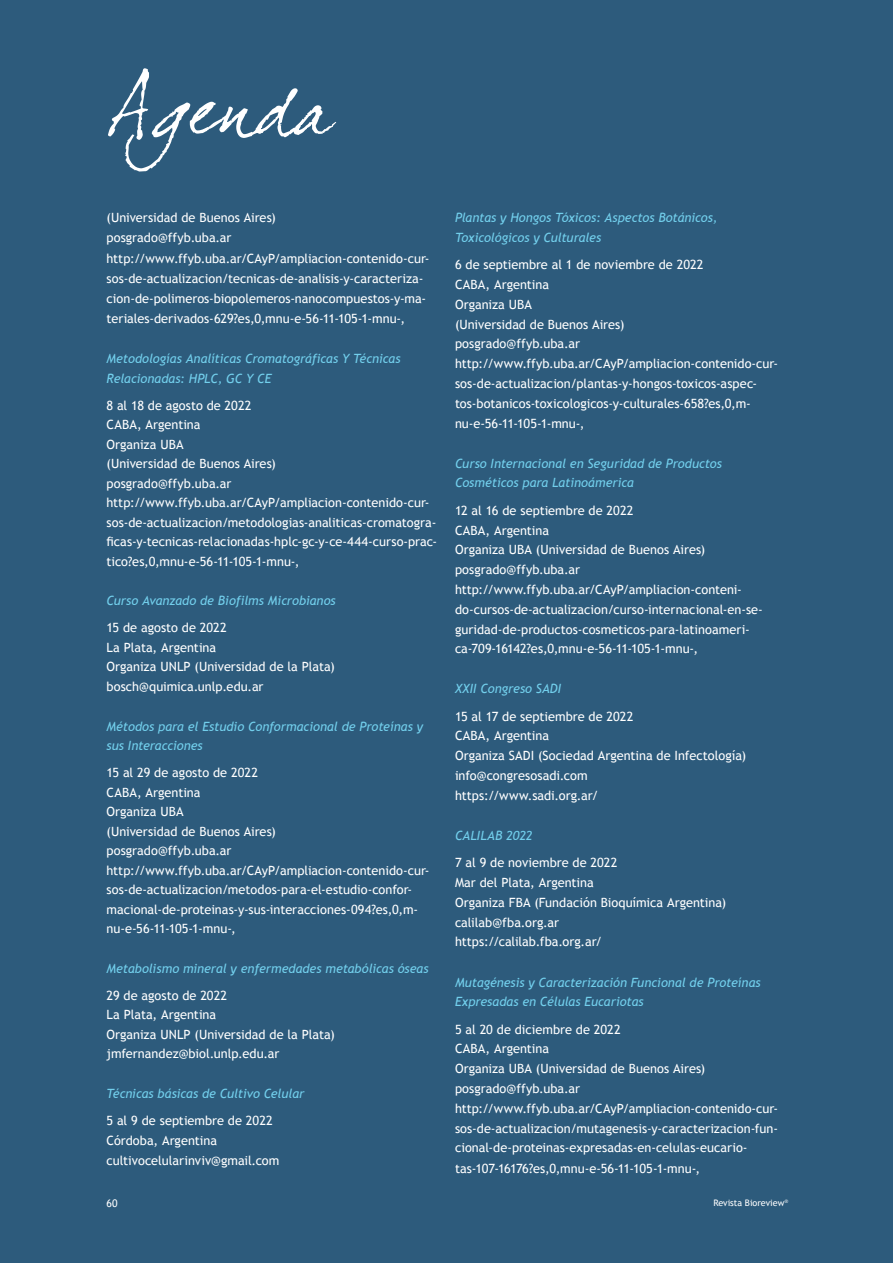
<style>
.page{position:relative;width:893px;height:1263px;background:#2d5b7c}
.page>*{position:absolute;margin:0;border:0;box-sizing:border-box;transform-origin:0 0}
.TEXTO_AGENDA{font:12.75px/19.5px "Trebuchet MS";color:#fff}
.TITULO_AGENDA_-_2{font:italic 12.75px/19.8px "Trebuchet MS";letter-spacing:-.005em;color:#72cfec}
.t1{font:10.5px "Trebuchet MS";color:#fff}
.t2{font:9px "Trebuchet MS";color:#fff}
</style>
<div class="page">
<svg style="left:109px;top:68px;width:227px;height:103px"></svg>
<p class="TEXTO_AGENDA" style="left:106px;top:208px;width:171px">(Universidad de Buenos Aires)</p>
<p class="TEXTO_AGENDA" style="left:106px;top:228px;width:127px">posgrado@ffyb.uba.ar</p>
<p class="TEXTO_AGENDA" style="left:106px;top:248px;width:325px;line-height:20.2px">http://www.ffyb.uba.ar/CAyP/ampliacion-contenido-cur&shy;sos-de-actualizacion/tecnicas-de-analisis-y-caracteriza&shy;cion-de-polimeros-biopolemeros-nanocompuestos-y-ma&shy;teriales-derivados-629?es,0,mnu-e-56-11-105-1-mnu-,</p>
<p class="TITULO_AGENDA_-_2" style="left:106px;top:349px;width:295px">Metodologías Analíticas Cromatográficas Y Técnicas<br>Relacionadas: HPLC, GC Y CE</p>
<p class="TEXTO_AGENDA" style="left:106px;top:395px;width:147px">8 al 18 de agosto de 2022</p>
<p class="TEXTO_AGENDA" style="left:106px;top:415px;width:96px">CABA, Argentina</p>
<p class="TEXTO_AGENDA" style="left:106px;top:434px;width:79px">Organiza UBA</p>
<p class="TEXTO_AGENDA" style="left:106px;top:454px;width:171px">(Universidad de Buenos Aires)</p>
<p class="TEXTO_AGENDA" style="left:106px;top:473px;width:127px">posgrado@ffyb.uba.ar</p>
<p class="TEXTO_AGENDA" style="left:106px;top:493px;width:332px">http://www.ffyb.uba.ar/CAyP/ampliacion-contenido-cur&shy;sos-de-actualizacion/metodologias-analiticas-cromatogra&shy;ficas-y-tecnicas-relacionadas-hplc-gc-y-ce-444-curso-prac&shy;tico?es,0,mnu-e-56-11-105-1-mnu-,</p>
<p class="TITULO_AGENDA_-_2" style="left:106px;top:591px;width:231px">Curso Avanzado de Biofilms Microbianos</p>
<p class="TEXTO_AGENDA" style="left:106px;top:618px;width:122px">15 de agosto de 2022</p>
<p class="TEXTO_AGENDA" style="left:106px;top:638px;width:111px">La Plata, Argentina</p>
<p class="TEXTO_AGENDA" style="left:106px;top:657px;width:230px">Organiza UNLP (Universidad de la Plata)</p>
<p class="TEXTO_AGENDA" style="left:106px;top:677px;width:159px">bosch@quimica.unlp.edu.ar</p>
<p class="TITULO_AGENDA_-_2" style="left:106px;top:716px;width:318px">Métodos para el Estudio Conformacional de Proteínas y sus Interacciones</p>
<p class="TEXTO_AGENDA" style="left:106px;top:763px;width:153px">15 al 29 de agosto de 2022</p>
<p class="TEXTO_AGENDA" style="left:106px;top:782px;width:96px">CABA, Argentina</p>
<p class="TEXTO_AGENDA" style="left:106px;top:802px;width:79px">Organiza UBA</p>
<p class="TEXTO_AGENDA" style="left:106px;top:821px;width:171px">(Universidad de Buenos Aires)</p>
<p class="TEXTO_AGENDA" style="left:106px;top:841px;width:127px">posgrado@ffyb.uba.ar</p>
<p class="TEXTO_AGENDA" style="left:106px;top:860px;width:325px">http://www.ffyb.uba.ar/CAyP/ampliacion-contenido-cur&shy;sos-de-actualizacion/metodos-para-el-estudio-confor&shy;macional-de-proteinas-y-sus-interacciones-094?es,0,m&shy;nu-e-56-11-105-1-mnu-,</p>
<p class="TITULO_AGENDA_-_2" style="left:106px;top:958px;width:324px">Metabolismo mineral y enfermedades metabólicas óseas</p>
<p class="TEXTO_AGENDA" style="left:106px;top:986px;width:122px">29 de agosto de 2022</p>
<p class="TEXTO_AGENDA" style="left:106px;top:1005px;width:111px">La Plata, Argentina</p>
<p class="TEXTO_AGENDA" style="left:106px;top:1025px;width:230px">Organiza UNLP (Universidad de la Plata)</p>
<p class="TEXTO_AGENDA" style="left:106px;top:1044px;width:175px">jmfernandez@biol.unlp.edu.ar</p>
<p class="TITULO_AGENDA_-_2" style="left:106px;top:1084px;width:199px">Técnicas básicas de Cultivo Celular</p>
<p class="TEXTO_AGENDA" style="left:106px;top:1111px;width:168px">5 al 9 de septiembre de 2022</p>
<p class="TEXTO_AGENDA" style="left:106px;top:1130px;width:112px">Córdoba, Argentina</p>
<p class="TEXTO_AGENDA" style="left:106px;top:1151px;width:174px">cultivocelularinviv@gmail.com</p>
<p class="TITULO_AGENDA_-_2" style="left:455px;top:208px;width:264px">Plantas y Hongos Tóxicos: Aspectos Botánicos,<br>Toxicológicos y Culturales</p>
<p class="TEXTO_AGENDA" style="left:455px;top:255px;width:250px">6 de septiembre al 1 de noviembre de 2022</p>
<p class="TEXTO_AGENDA" style="left:455px;top:275px;width:96px">CABA, Argentina</p>
<p class="TEXTO_AGENDA" style="left:455px;top:295px;width:79px">Organiza UBA</p>
<p class="TEXTO_AGENDA" style="left:455px;top:314px;width:171px">(Universidad de Buenos Aires)</p>
<p class="TEXTO_AGENDA" style="left:455px;top:334px;width:127px">posgrado@ffyb.uba.ar</p>
<p class="TEXTO_AGENDA" style="left:455px;top:354px;width:325px">http://www.ffyb.uba.ar/CAyP/ampliacion-contenido-cur&shy;sos-de-actualizacion/plantas-y-hongos-toxicos-aspec&shy;tos-botanicos-toxicologicos-y-culturales-658?es,0,m&shy;nu-e-56-11-105-1-mnu-,</p>
<p class="TITULO_AGENDA_-_2" style="left:455px;top:453px;width:269px">Curso Internacional en Seguridad de Productos<br>Cosméticos para Latinoámerica</p>
<p class="TEXTO_AGENDA" style="left:455px;top:501px;width:180px">12 al 16 de septiembre de 2022</p>
<p class="TEXTO_AGENDA" style="left:455px;top:520px;width:96px">CABA, Argentina</p>
<p class="TEXTO_AGENDA" style="left:455px;top:540px;width:252px">Organiza UBA (Universidad de Buenos Aires)</p>
<p class="TEXTO_AGENDA" style="left:455px;top:560px;width:127px">posgrado@ffyb.uba.ar</p>
<p class="TEXTO_AGENDA" style="left:455px;top:580px;width:309px">http://www.ffyb.uba.ar/CAyP/ampliacion-conteni&shy;do-cursos-de-actualizacion/curso-internacional-en-se&shy;guridad-de-productos-cosmeticos-para-latinoameri&shy;ca-709-16142?es,0,mnu-e-56-11-105-1-mnu-,</p>
<p class="TITULO_AGENDA_-_2" style="left:455px;top:679px;width:108px">XXII Congreso SADI</p>
<p class="TEXTO_AGENDA" style="left:455px;top:707px;width:180px">15 al 17 de septiembre de 2022</p>
<p class="TEXTO_AGENDA" style="left:455px;top:726px;width:96px">CABA, Argentina</p>
<p class="TEXTO_AGENDA" style="left:455px;top:746px;width:293px">Organiza SADI (Sociedad Argentina de Infectología)</p>
<p class="TEXTO_AGENDA" style="left:455px;top:766px;width:134px">info@congresosadi.com</p>
<p class="TEXTO_AGENDA" style="left:455px;top:786px;width:145px">https://www.sadi.org.ar/</p>
<p class="TITULO_AGENDA_-_2" style="left:455px;top:826px;width:79px">CALILAB 2022</p>
<p class="TEXTO_AGENDA" style="left:455px;top:853px;width:164px">7 al 9 de noviembre de 2022</p>
<p class="TEXTO_AGENDA" style="left:455px;top:873px;width:140px">Mar del Plata, Argentina</p>
<p class="TEXTO_AGENDA" style="left:455px;top:893px;width:273px">Organiza FBA (Fundación Bioquímica Argentina)</p>
<p class="TEXTO_AGENDA" style="left:455px;top:912px;width:106px">calilab@fba.org.ar</p>
<p class="TEXTO_AGENDA" style="left:455px;top:932px;width:149px">https://calilab.fba.org.ar/</p>
<p class="TITULO_AGENDA_-_2" style="left:455px;top:972px;width:307px">Mutagénesis y Caracterización Funcional de Proteínas<br>Expresadas en Células Eucariotas</p>
<p class="TEXTO_AGENDA" style="left:455px;top:1019px;width:167px">5 al 20 de diciembre de 2022</p>
<p class="TEXTO_AGENDA" style="left:455px;top:1039px;width:96px">CABA, Argentina</p>
<p class="TEXTO_AGENDA" style="left:455px;top:1059px;width:252px">Organiza UBA (Universidad de Buenos Aires)</p>
<p class="TEXTO_AGENDA" style="left:455px;top:1079px;width:127px">posgrado@ffyb.uba.ar</p>
<p class="TEXTO_AGENDA" style="left:455px;top:1098px;width:325px;line-height:20px">http://www.ffyb.uba.ar/CAyP/ampliacion-contenido-cur&shy;sos-de-actualizacion/mutagenesis-y-caracterizacion-fun&shy;cional-de-proteinas-expresadas-en-celulas-eucario&shy;tas-107-16176?es,0,mnu-e-56-11-105-1-mnu-,</p>
<p class="t1" style="left:106px;top:1197px;width:13px">60</p>
<p class="t2" style="left:713px;top:1198px;width:76px">Revista Bioreview<sup>®</sup></p>
</div>
